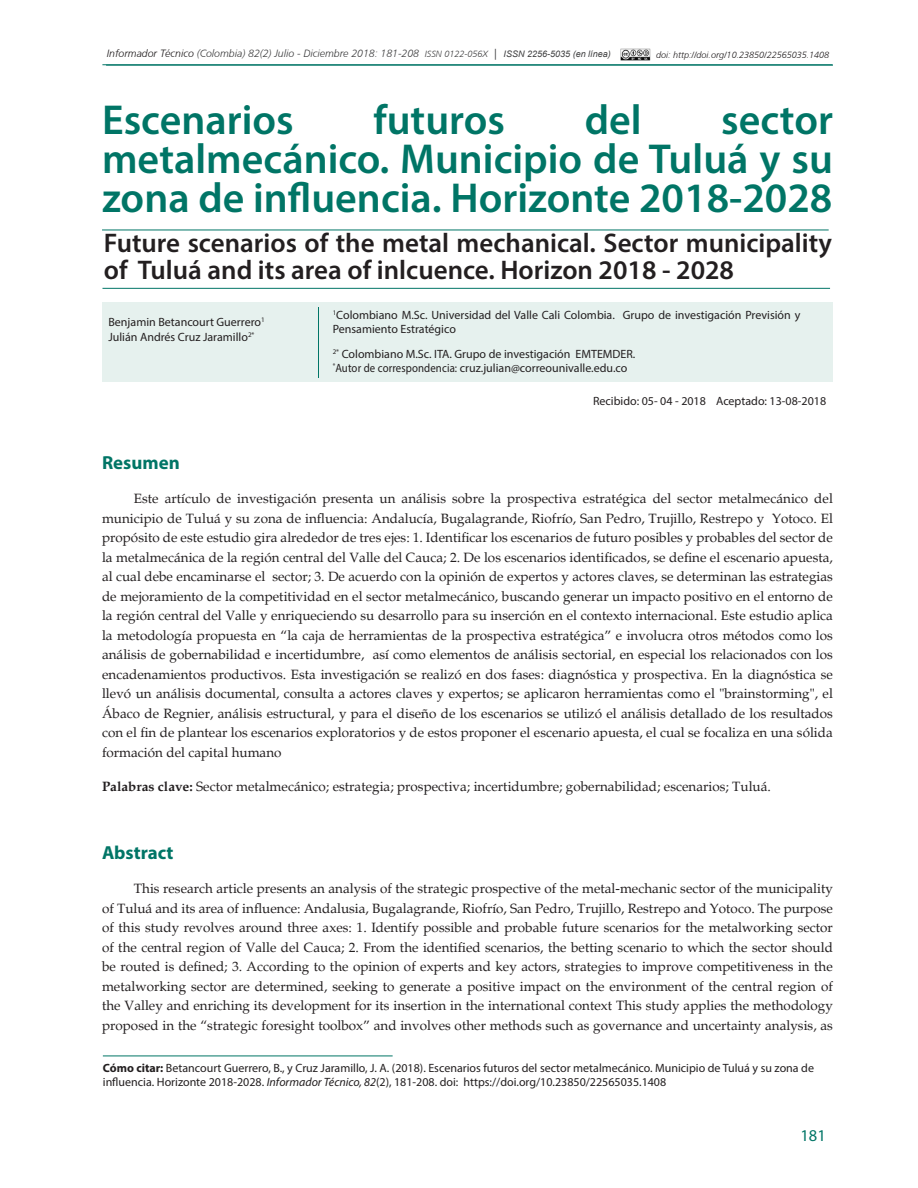
<style>
.page{position:relative;width:918px;height:1188px;background:#fff}
.page>*{position:absolute;margin:0;border:0;box-sizing:border-box;transform-origin:0 0}
.t1{font:600 42px/39px "Myriad Pro";color:#007566;text-align:justify}
.t2{font:600 27px/27px "Myriad Pro";color:#231f20}
.t3{font:700 18.9px "Myriad Pro";color:#007566}
.t4{font:16.5px "Myriad Pro";color:#007566}
.t5{font:13.5px/19.5px "Palatino";color:#231f20;text-align:justify}
.t6{font:12px/13.5px "Myriad Pro";color:#231f20}
.t7{font:italic 300 10.5px "Frutiger CE";color:#3e3e3f}
.t8{font:italic 300 9px "Frutiger CE";color:#231f20}
.s1{color:#231f20}
.s2{font-size:9px}
.s3{font-family:"Arial";font-weight:400;font-size:9px}
.s4{font-weight:700}
.s5{font-style:italic}
</style>
<div class="page">
<hr style="left:106px;top:65px;width:727px;height:1px;background:#007566">
<hr style="left:102px;top:64px;width:731px;height:1px;background:#007566">
<img style="left:621px;top:49px;width:29px;height:11px">
<div style="left:102px;top:303px;width:731px;height:79px;background:#e6f1ee"></div>
<hr style="left:102px;top:288px;width:728px;height:1px;background:#007566">
<hr style="left:102px;top:230px;width:727px;height:1px;background:#007566">
<hr style="left:318px;top:307px;width:1px;height:71px;background:#007566">
<hr style="left:103px;top:1056px;width:290px;height:1px;background:#007566">
<p class="t7" style="left:107px;top:47px;width:505px"><span class="s1">Informador Técnico</span> (Colombia) 82(2) Julio - Diciembre 2018: 181-208 <span class="s2">ISSN 0122-056X</span> <span class="s3">│ ISSN 2256-5035 (en línea)</span></p>
<p class="t8" style="left:656px;top:50px;width:175px">doi: http://doi.org/10.23850/22565035.1408</p>
<h1 class="t1" style="left:102px;top:99px;width:193px">Escenarios</h1>
<h1 class="t1" style="left:373px;top:99px;width:133px">futuros</h1>
<h1 class="t1" style="left:585px;top:99px;width:58px">del</h1>
<h1 class="t1" style="left:102px;top:99px;width:732px;text-indent:619px">sector metalmecánico. Municipio de Tuluá y su zona de influencia. Horizonte 2018-2028</h1>
<h2 class="t2" style="left:104px;top:229px;width:730px">Future scenarios of the metal mechanical. Sector municipality of Tuluá and its area of inlcuence. Horizon 2018 - 2028</h2>
<p class="t6" style="left:108px;top:314px;width:158px;line-height:15px">Benjamin Betancourt Guerrero<sup>1<br></sup>Julián Andrés Cruz Jaramillo<sup>2*</sup></p>
<p class="t6" style="left:333px;top:308px;width:469px"><sup>1</sup>Colombiano M.Sc. Universidad del Valle Cali Colombia. Grupo de investigación Previsión y<br>Pensamiento Estratégico</p>
<p class="t6" style="left:333px;top:347px;width:304px"><sup>2*</sup> Colombiano M.Sc. ITA. Grupo de investigación EMTEMDER. <sup>*</sup>Autor de correspondencia: cruz.julian@correounivalle.edu.co</p>
<p class="t6" style="left:593px;top:394px;width:235px">Recibido: 05- 04 - 2018 Aceptado: 13-08-2018</p>
<h3 class="t3" style="left:102px;top:450px;width:79px">Resumen</h3>
<p class="t5" style="left:102px;top:489px;width:732px;text-indent:32px">Este artículo de investigación presenta un análisis sobre la prospectiva estratégica del sector metalmecánico del municipio de Tuluá y su zona de influencia: Andalucía, Bugalagrande, Riofrío, San Pedro, Trujillo, Restrepo y Yotoco. El propósito de este estudio gira alrededor de tres ejes: 1. Identificar los escenarios de futuro posibles y probables del sector de la metalmecánica de la región central del Valle del Cauca; 2. De los escenarios identificados, se define el escenario apuesta, al cual debe encaminarse el sector; 3. De acuerdo con la opinión de expertos y actores claves, se determinan las estrategias de mejoramiento de la competitividad en el sector metalmecánico, buscando generar un impacto positivo en el entorno de la región central del Valle y enriqueciendo su desarrollo para su inserción en el contexto internacional. Este estudio aplica la metodología propuesta en “la caja de herramientas de la prospectiva estratégica” e involucra otros métodos como los análisis de gobernabilidad e incertidumbre, así como elementos de análisis sectorial, en especial los relacionados con los encadenamientos productivos. Esta investigación se realizó en dos fases: diagnóstica y prospectiva. En la diagnóstica se llevó un análisis documental, consulta a actores claves y expertos; se aplicaron herramientas como el "brainstorming", el Ábaco de Regnier, análisis estructural, y para el diseño de los escenarios se utilizó el análisis detallado de los resultados con el fin de plantear los escenarios exploratorios y de estos proponer el escenario apuesta, el cual se focaliza en una sólida formación del capital humano</p>
<p class="t5" style="left:102px;top:777px;width:670px"><span class="s4">Palabras clave:</span> Sector metalmecánico; estrategia; prospectiva; incertidumbre; gobernabilidad; escenarios; Tuluá.</p>
<h3 class="t3" style="left:102px;top:840px;width:73px">Abstract</h3>
<p class="t5" style="left:102px;top:879px;width:732px;text-indent:32px">This research article presents an analysis of the strategic prospective of the metal-mechanic sector of the municipality of Tuluá and its area of influence: Andalusia, Bugalagrande, Riofrío, San Pedro, Trujillo, Restrepo and Yotoco. The purpose of this study revolves around three axes: 1. Identify possible and probable future scenarios for the metalworking sector of the central region of Valle del Cauca; 2. From the identified scenarios, the betting scenario to which the sector should be routed is defined; 3. According to the opinion of experts and key actors, strategies to improve competitiveness in the metalworking sector are determined, seeking to generate a positive impact on the environment of the central region of the Valley and enriching its development for its insertion in the international context This study applies the methodology proposed in the “strategic foresight toolbox” and involves other methods such as governance and uncertainty analysis, as</p>
<p class="t6" style="left:103px;top:1061px;width:713px;line-height:14.4px"><span class="s4">Cómo citar:</span> Betancourt Guerrero, B., y Cruz Jaramillo, J. A. (2018). Escenarios futuros del sector metalmecánico. Municipio de Tuluá y su zona de influencia. Horizonte 2018-2028. <span class="s5">Informador Técnico, 82</span>(2), 181-208. doi: https://doi.org/10.23850/22565035.1408</p>
<p class="t4" style="left:800px;top:1125px;width:27px">181</p>
</div>
